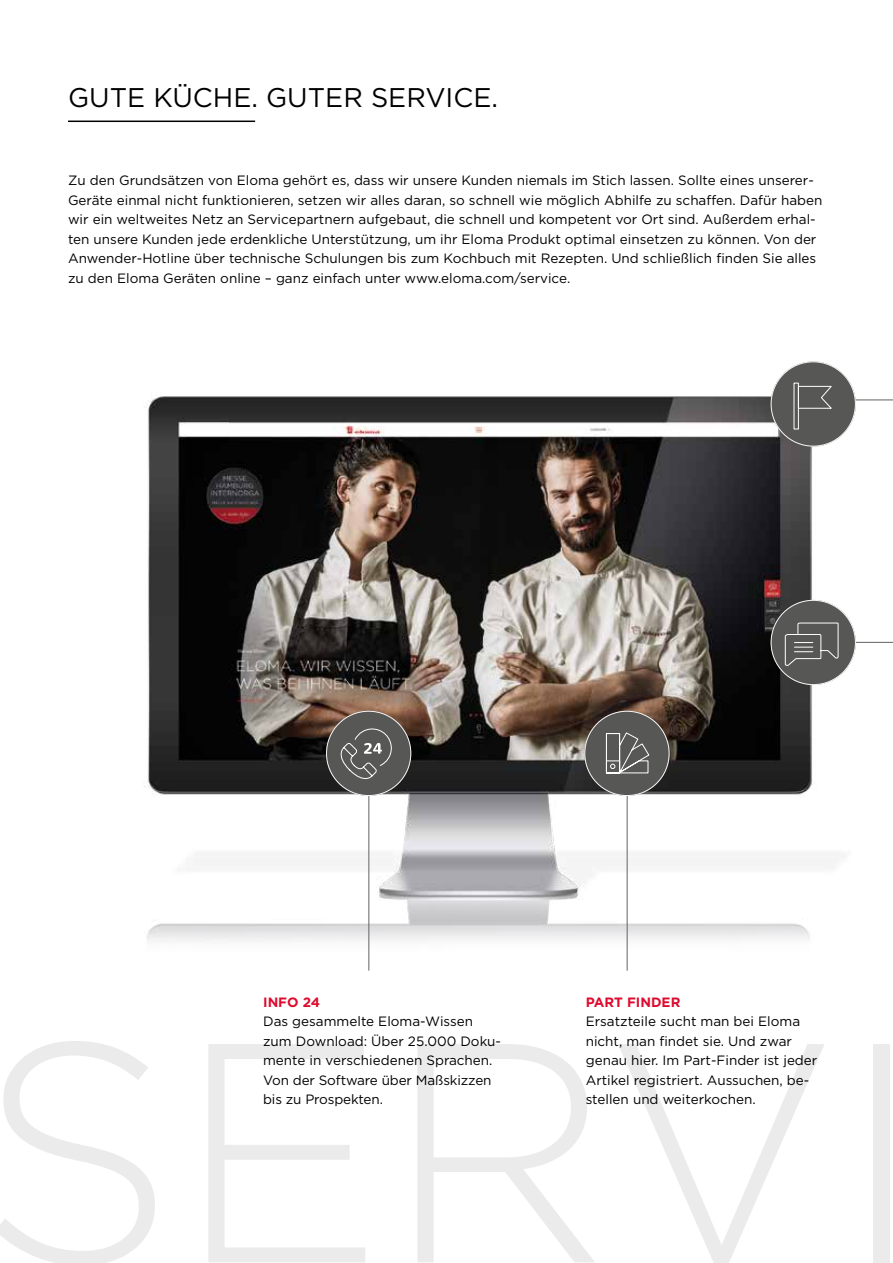
<style>
.page{position:relative;width:893px;height:1263px;background:#fff}
.page>*{position:absolute;margin:0;border:0;box-sizing:border-box;transform-origin:0 0}
.t1{font:27px "Gotham";color:#000}
.t2{font:13.5px/19.5px "Gotham";color:#000}
.t3{font:700 13.5px "Gotham";color:#dd0b2f}
</style>
<div class="page">
<hr style="left:856px;top:642px;width:37px;height:1px;background:#646363">
<hr style="left:794px;top:400px;width:99px;height:1px;background:#646363">
<img style="left:144px;top:364px;width:713px;height:607px">
<div style="left:771px;top:600px;width:85px;height:85px;background:#575756;border-radius:50%"></div>
<svg style="left:784px;top:622px;width:55px;height:44px"></svg>
<hr style="left:369px;top:796px;width:1px;height:175px;background:#646363">
<hr style="left:627px;top:796px;width:1px;height:175px;background:#646363">
<div style="left:326px;top:711px;width:85px;height:85px;background:#575756;border-radius:50%"></div>
<svg style="left:335px;top:728px;width:57px;height:57px"></svg>
<div style="left:771px;top:361px;width:85px;height:85px;background:#575756;border-radius:50%"></div>
<svg style="left:793px;top:382px;width:39px;height:48px"></svg>
<div style="left:584px;top:711px;width:85px;height:85px;background:#575756;border-radius:50%"></div>
<svg style="left:606px;top:732px;width:44px;height:42px"></svg>
<hr style="left:68px;top:121px;width:187px;height:1px;background:#000">
<h1 class="t1" style="left:68px;top:80px;width:432px">GUTE KÜCHE. GUTER SERVICE.</h1>
<p class="t2" style="left:68px;top:170px;width:756px">Zu den Grundsätzen von Eloma gehört es, dass wir unsere Kunden niemals im Stich lassen. Sollte eines unserer-Geräte einmal nicht funktionieren, setzen wir alles daran, so schnell wie möglich Abhilfe zu schaffen. Dafür haben wir ein weltweites Netz an Servicepartnern aufgebaut, die schnell und kompetent vor Ort sind. Außerdem erhal&shy;ten unsere Kunden jede erdenkliche Unterstützung, um ihr Eloma Produkt optimal einsetzen zu können. Von der Anwender-Hotline über technische Schulungen bis zum Kochbuch mit Rezepten. Und schließlich finden Sie alles zu den Eloma Geräten online – ganz einfach unter www.eloma.com/service.</p>
<p class="t3" style="left:263px;top:993px;width:59px">INFO 24</p>
<p class="t2" style="left:263px;top:1011px;width:239px">Das gesammelte Eloma-Wissen zum Download: Über 25.000 Doku&shy;mente in verschiedenen Sprachen.<br>Von der Software über Maßskizzen bis zu Prospekten.</p>
<p class="t3" style="left:586px;top:993px;width:96px">PART FINDER</p>
<p class="t2" style="left:586px;top:1011px;width:233px">Ersatzteile sucht man bei Eloma nicht, man findet sie. Und zwar genau hier. Im Part-Finder ist jeder<br>Artikel registriert. Aussuchen, be&shy;stellen und weiterkochen.</p>
</div>
